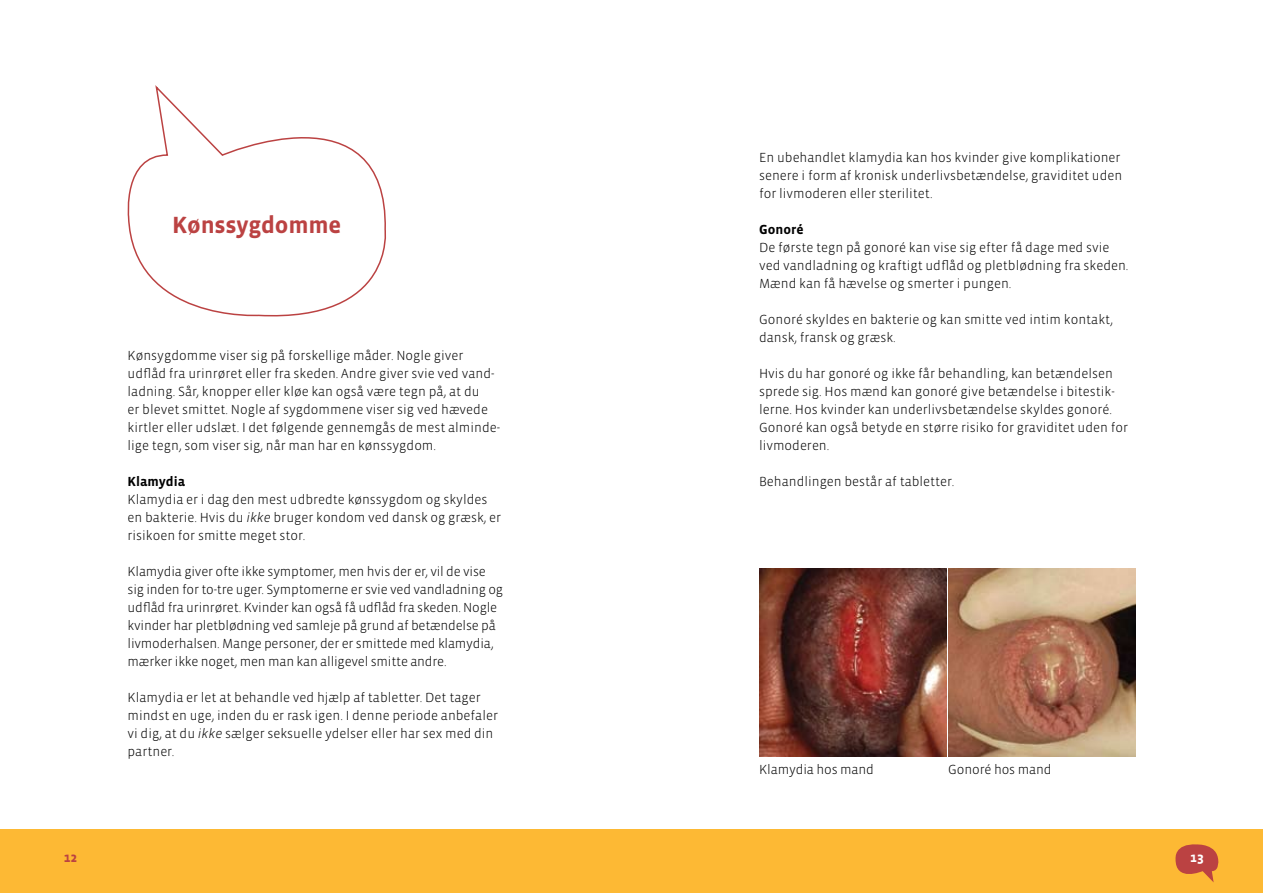
<style>
.page{position:relative;width:1263px;height:893px;background:#fff}
.page>*{position:absolute;margin:0;border:0;box-sizing:border-box;transform-origin:0 0}
.t1{font:700 24px "Vista Sans OT";letter-spacing:-.01em;color:#bb4242}
.t2{font:300 13.5px/18px "Vista Sans OT";color:#000}
.t3{font:700 13.5px "Vista Sans OT";color:#000}
.t4{font:700 13.5px "Vista Sans OT";color:#bb4242}
.t5{font:700 13.5px "Vista Sans OT";color:#fff}
.s1{font-style:italic}
</style>
<div class="page">
<img style="left:759px;top:569px;width:187px;height:187px">
<div style="left:0;top:829px;width:1263px;height:64px;background:#fdb934"></div>
<img style="left:948px;top:569px;width:187px;height:187px">
<svg style="left:127px;top:85px;width:259px;height:232px"></svg>
<svg style="left:1175px;top:844px;width:44px;height:38px"></svg>
<h1 class="t1" style="left:172px;top:213px;width:171px">Kønssygdomme</h1>
<p class="t2" style="left:128px;top:347px;width:374px">Kønsygdomme viser sig på forskellige måder. Nogle giver udflåd fra urinrøret eller fra skeden. Andre giver svie ved vand&shy;ladning. Sår, knopper eller kløe kan også være tegn på, at du<br>er blevet smittet. Nogle af sygdommene viser sig ved hævede kirtler eller udslæt. I det følgende gennemgås de mest alminde&shy;lige tegn, som viser sig, når man har en kønssygdom.</p>
<p class="t3" style="left:128px;top:475px;width:59px">Klamydia</p>
<p class="t2" style="left:128px;top:491px;width:375px">Klamydia er i dag den mest udbredte kønssygdom og skyldes en bakterie. Hvis du <span class="s1">ikke</span> bruger kondom ved dansk og græsk, er risikoen for smitte meget stor.</p>
<p class="t2" style="left:128px;top:563px;width:377px">Klamydia giver ofte ikke symptomer, men hvis der er, vil de vise sig inden for to-tre uger. Symptomerne er svie ved vandladning og udflåd fra urinrøret. Kvinder kan også få udflåd fra skeden. Nogle kvinder har pletblødning ved samleje på grund af betændelse på livmoderhalsen. Mange personer, der er smittede med klamydia, mærker ikke noget, men man kan alligevel smitte andre.</p>
<p class="t2" style="left:128px;top:689px;width:372px">Klamydia er let at behandle ved hjælp af tabletter. Det tager mindst en uge, inden du er rask igen. I denne periode anbefaler vi dig, at du <span class="s1">ikke</span> sælger seksuelle ydelser eller har sex med din partner.</p>
<p class="t2" style="left:759px;top:149px;width:365px">En ubehandlet klamydia kan hos kvinder give komplikationer senere i form af kronisk underlivsbetændelse, graviditet uden for livmoderen eller sterilitet.</p>
<p class="t3" style="left:759px;top:222px;width:46px">Gonoré</p>
<p class="t2" style="left:759px;top:239px;width:371px">De første tegn på gonoré kan vise sig efter få dage med svie ved vandladning og kraftigt udflåd og pletblødning fra skeden.<br>Mænd kan få hævelse og smerter i pungen.</p>
<p class="t2" style="left:759px;top:311px;width:355px">Gonoré skyldes en bakterie og kan smitte ved intim kontakt, dansk, fransk og græsk.</p>
<p class="t2" style="left:759px;top:365px;width:370px">Hvis du har gonoré og ikke får behandling, kan betændelsen sprede sig. Hos mænd kan gonoré give betændelse i bitestik&shy;lerne. Hos kvinder kan underlivsbetændelse skyldes gonoré.<br>Gonoré kan også betyde en større risiko for graviditet uden for livmoderen.</p>
<p class="t2" style="left:759px;top:473px;width:197px">Behandlingen består af tabletter.</p>
<p class="t2" style="left:759px;top:761px;width:116px">Klamydia hos mand</p>
<p class="t2" style="left:948px;top:761px;width:105px">Gonoré hos mand</p>
<p class="t4" style="left:64px;top:850px;width:15px">12</p>
<p class="t5" style="left:1190px;top:850px;width:15px">13</p>
</div>
